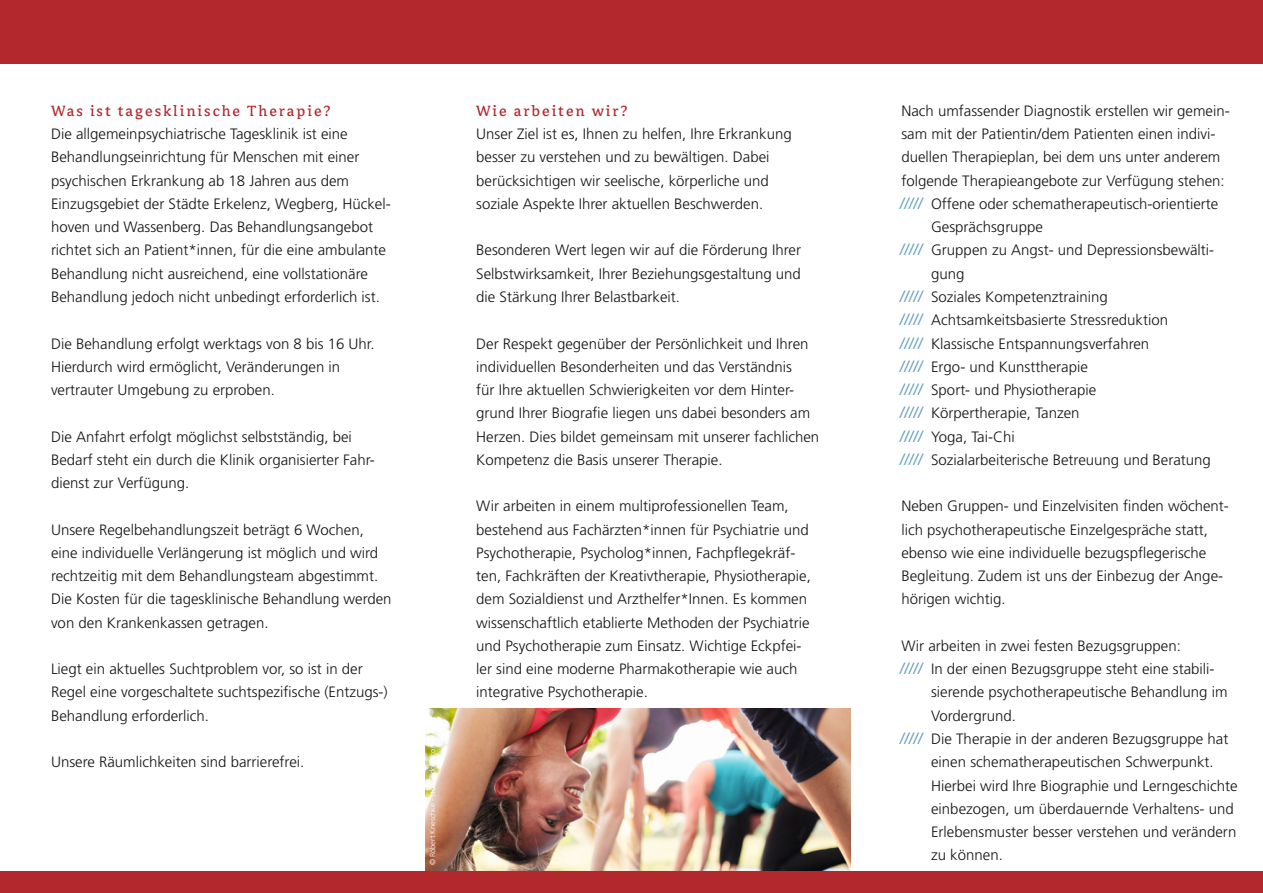
<style>
.page{position:relative;width:1263px;height:893px;background:#fff}
.page>*{position:absolute;margin:0;border:0;box-sizing:border-box;transform-origin:0 0}
.t1{font:16.5px "Avance Pro";letter-spacing:.12em;color:#b3282c}
.t2{font:300 15px/23.2px "Frutiger LT Std";color:#131413}
.t3{font:300 7.5px "Frutiger LT Std";color:#fff}
</style>
<div class="page">
<img style="left:425px;top:708px;width:425px;height:163px">
<div style="left:0;top:0;width:1263px;height:63px;background:#b3282c"></div>
<div style="left:0;top:871px;width:1263px;height:21px;background:#b3282c"></div>
<p class="t1" style="left:51px;top:105px;width:281px">Was ist tagesklinische Therapie?</p>
<p class="t2" style="left:51px;top:123px;width:341px">Die allgemeinpsychiatrische Tagesklinik ist eine Behandlungseinrichtung für Menschen mit einer psychischen Erkrankung ab 18 Jahren aus dem Einzugsgebiet der Städte Erkelenz, Wegberg, Hückel&shy;hoven und Wassenberg. Das Behandlungsangebot richtet sich an Patient*innen, für die eine ambulante Behandlung nicht ausreichend, eine vollstationäre Behandlung jedoch nicht unbedingt erforderlich ist.</p>
<p class="t2" style="left:51px;top:332px;width:325px">Die Behandlung erfolgt werktags von 8 bis 16 Uhr.<br>Hierdurch wird ermöglicht, Veränderungen in vertrauter Umgebung zu erproben.</p>
<p class="t2" style="left:51px;top:425px;width:325px">Die Anfahrt erfolgt möglichst selbstständig, bei<br>Bedarf steht ein durch die Klinik organisierter Fahr&shy;dienst zur Verfügung.</p>
<p class="t2" style="left:51px;top:518px;width:342px">Unsere Regelbehandlungszeit beträgt 6 Wochen, eine individuelle Verlängerung ist möglich und wird rechtzeitig mit dem Behandlungsteam abgestimmt.<br>Die Kosten für die tagesklinische Behandlung werden von den Krankenkassen getragen.</p>
<p class="t2" style="left:51px;top:658px;width:338px">Liegt ein aktuelles Suchtproblem vor, so ist in der<br>Regel eine vorgeschaltete suchtspezifische (Entzugs-)<br>Behandlung erforderlich.</p>
<p class="t2" style="left:51px;top:751px;width:255px">Unsere Räumlichkeiten sind barrierefrei.</p>
<p class="t3" style="left:429px;top:865px;width:125px;rotate:-90deg">© Robert Kneschke - stock.adobe.com</p>
<p class="t1" style="left:476px;top:105px;width:153px">Wie arbeiten wir?</p>
<p class="t2" style="left:476px;top:123px;width:317px">Unser Ziel ist es, Ihnen zu helfen, Ihre Erkrankung besser zu verstehen und zu bewältigen. Dabei berücksichtigen wir seelische, körperliche und soziale Aspekte Ihrer aktuellen Beschwerden.</p>
<p class="t2" style="left:476px;top:239px;width:326px;text-align:justify">Besonderen Wert legen wir auf die Förderung Ihrer Selbstwirksamkeit, Ihrer Beziehungsgestaltung und die Stärkung Ihrer Belastbarkeit.</p>
<p class="t2" style="left:476px;top:332px;width:345px">Der Respekt gegenüber der Persönlichkeit und Ihren individuellen Besonderheiten und das Verständnis<br>für Ihre aktuellen Schwierigkeiten vor dem Hinter&shy;grund Ihrer Biografie liegen uns dabei besonders am Herzen. Dies bildet gemeinsam mit unserer fachlichen Kompetenz die Basis unserer Therapie.</p>
<p class="t2" style="left:476px;top:495px;width:336px">Wir arbeiten in einem multiprofessionellen Team, bestehend aus Fachärzten*innen für Psychiatrie und Psychotherapie, Psycholog*innen, Fachpflegekräf&shy;ten, Fachkräften der Kreativtherapie, Physiotherapie, dem Sozialdienst und Arzthelfer*Innen. Es kommen wissenschaftlich etablierte Methoden der Psychiatrie und Psychotherapie zum Einsatz. Wichtige Eckpfei&shy;ler sind eine moderne Pharmakotherapie wie auch integrative Psychotherapie.</p>
<p class="t2" style="left:901px;top:100px;width:330px">Nach umfassender Diagnostik erstellen wir gemein-</p>
<p class="t2" style="left:901px;top:123px;width:316px">sam mit der Patientin/dem Patienten einen indivi-</p>
<p class="t2" style="left:901px;top:146px;width:320px">duellen Therapieplan, bei dem uns unter anderem</p>
<p class="t2" style="left:901px;top:169px;width:325px">folgende Therapieangebote zur Verfügung stehen:</p>
<p class="t2" style="left:931px;top:193px;width:289px">Offene oder schematherapeutisch-orientierte</p>
<p class="t2" style="left:931px;top:216px;width:113px">Gesprächsgruppe</p>
<p class="t2" style="left:931px;top:239px;width:285px">Gruppen zu Angst- und Depressionsbewälti-</p>
<p class="t2" style="left:931px;top:262px;width:35px">gung</p>
<p class="t2" style="left:931px;top:286px;width:178px">Soziales Kompetenztraining</p>
<p class="t2" style="left:931px;top:309px;width:238px">Achtsamkeitsbasierte Stressreduktion</p>
<p class="t2" style="left:931px;top:332px;width:220px">Klassische Entspannungsverfahren</p>
<p class="t2" style="left:931px;top:355px;width:158px">Ergo- und Kunsttherapie</p>
<p class="t2" style="left:931px;top:379px;width:167px">Sport- und Physiotherapie</p>
<p class="t2" style="left:931px;top:402px;width:150px">Körpertherapie, Tanzen</p>
<p class="t2" style="left:931px;top:425px;width:85px">Yoga, Tai-Chi</p>
<p class="t2" style="left:931px;top:448px;width:281px">Sozialarbeiterische Betreuung und Beratung</p>
<p class="t2" style="left:901px;top:495px;width:329px">Neben Gruppen- und Einzelvisiten finden wöchent&shy;lich psychotherapeutische Einzelgespräche statt, ebenso wie eine individuelle bezugspflegerische Begleitung. Zudem ist uns der Einbezug der Ange&shy;hörigen wichtig.</p>
<p class="t2" style="left:931px;top:634px;width:308px;text-indent:-30px">Wir arbeiten in zwei festen Bezugsgruppen:<br>In der einen Bezugsgruppe steht eine stabili&shy;sierende psychotherapeutische Behandlung im Vordergrund.<br>Die Therapie in der anderen Bezugsgruppe hat einen schematherapeutischen Schwerpunkt.<br>Hierbei wird Ihre Biographie und Lerngeschichte einbezogen, um überdauernde Verhaltens- und Erlebensmuster besser verstehen und verändern zu können.</p>
</div>
